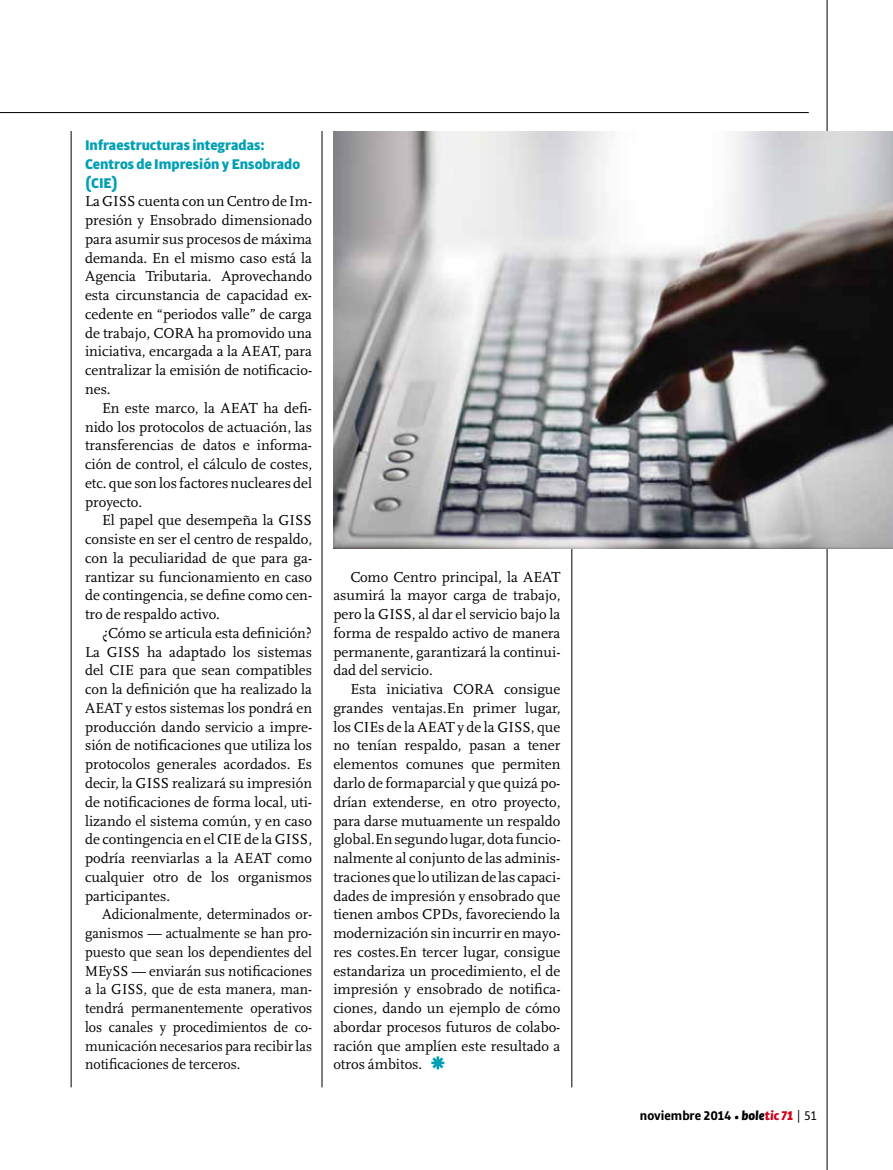
<style>
.page{position:relative;width:893px;height:1170px;background:#fff}
.page>*{position:absolute;margin:0;border:0;box-sizing:border-box;transform-origin:0 0}
.t1{font:15px/18.8px "Scala";color:#000;text-align:justify}
.t2{font:15px/18.8px "Scala";color:#000;text-align:justify;scale:.96 1}
.t3{font:900 15px/18.8px "Bulo";color:#00a0b3}
.t4{font:700 13.5px "Bulo";color:#000}
.s1{font-weight:900;font-style:italic}
.s2{font-weight:900;font-style:italic;color:#d10019}
.s3{font-family:"Benton Gothic";font-weight:400}
.s4{font-weight:400}
</style>
<div class="page">
<hr style="left:0;top:112px;width:809px;height:1px;background:#000">
<hr style="left:827px;top:0;width:1px;height:1169px;background:#000">
<hr style="left:322px;top:131px;width:1px;height:956px;background:#000">
<hr style="left:572px;top:131px;width:1px;height:956px;background:#000">
<hr style="left:71px;top:131px;width:1px;height:956px;background:#000">
<svg style="left:431px;top:1056px;width:13px;height:13px"></svg>
<img style="left:333px;top:131px;width:560px;height:417px">
<p class="t3" style="left:85px;top:136px;width:217px">Infraestructuras integradas:<br>Centros de Impresión y Ensobrado (CIE)</p>
<p class="t1" style="left:85px;top:192px;width:229px">La GISS cuenta con un Centro de Im&shy;presión y Ensobrado dimensionado para asumir sus procesos de máxima demanda. En el mismo caso está la Agencia Tributaria. Aprovechando esta circunstancia de capacidad ex&shy;cedente en “periodos valle” de carga de trabajo, CORA ha promovido una iniciativa, encargada a la AEAT, para centralizar la emisión de notificacio&shy;nes.</p>
<p class="t1" style="left:85px;top:399px;width:229px;text-indent:17px">En este marco, la AEAT ha defi&shy;nido los protocolos de actuación, las transferencias de datos e informa&shy;ción de control, el cálculo de costes, etc. que son los factores nucleares del proyecto.</p>
<p class="t1" style="left:85px;top:511px;width:229px;text-indent:17px">El papel que desempeña la GISS consiste en ser el centro de respaldo, con la peculiaridad de que para ga&shy;rantizar su funcionamiento en caso de contingencia, se define como cen&shy;tro de respaldo activo.</p>
<p class="t1" style="left:85px;top:624px;width:229px;text-indent:17px">¿Cómo se articula esta definición?<br>La GISS ha adaptado los sistemas del CIE para que sean compatibles con la definición que ha realizado la AEAT y estos sistemas los pondrá en producción dando servicio a impre&shy;sión de notificaciones que utiliza los protocolos generales acordados. Es decir, la GISS realizará su impresión de notificaciones de forma local, uti&shy;lizando el sistema común, y en caso de contingencia en el CIE de la GISS, podría reenviarlas a la AEAT como cualquier otro de los organismos participantes.</p>
<p class="t2" style="left:85px;top:905px;width:238px;text-indent:17px">Adicionalmente, determinados or&shy;ganismos — actualmente se han pro&shy;puesto que sean los dependientes del MEySS — enviarán sus notificaciones a la GISS, que de esta manera, man&shy;tendrá permanentemente operativos los canales y procedimientos de co&shy;municación necesarios para recibir las notificaciones de terceros.</p>
<p class="t1" style="left:333px;top:567px;width:229px;text-indent:17px">Como Centro principal, la AEAT asumirá la mayor carga de trabajo, pero la GISS, al dar el servicio bajo la forma de respaldo activo de manera permanente, garantizará la continui&shy;dad del servicio.</p>
<p class="t1" style="left:333px;top:680px;width:229px;text-indent:17px">Esta iniciativa CORA consigue grandes ventajas.En primer lugar, los CIEs de la AEAT y de la GISS, que no tenían respaldo, pasan a tener elementos comunes que permiten darlo de formaparcial y que quizá po&shy;drían extenderse, en otro proyecto, para darse mutuamente un respaldo global.En segundo lugar, dota funcio&shy;nalmente al conjunto de las adminis&shy;traciones que lo utilizan de las capaci&shy;dades de impresión y ensobrado que tienen ambos CPDs, favoreciendo la modernización sin incurrir en mayo&shy;res costes.En tercer lugar, consigue estandariza un procedimiento, el de impresión y ensobrado de notifica&shy;ciones, dando un ejemplo de cómo abordar procesos futuros de colabo&shy;ración que amplíen este resultado a otros ámbitos.</p>
<p class="t4" style="left:640px;top:1107px;width:178px">noviembre 2014 <span class="s1">• bole</span><span class="s2">tic 71</span> <span class="s3">|</span> <span class="s4">51</span></p>
</div>
